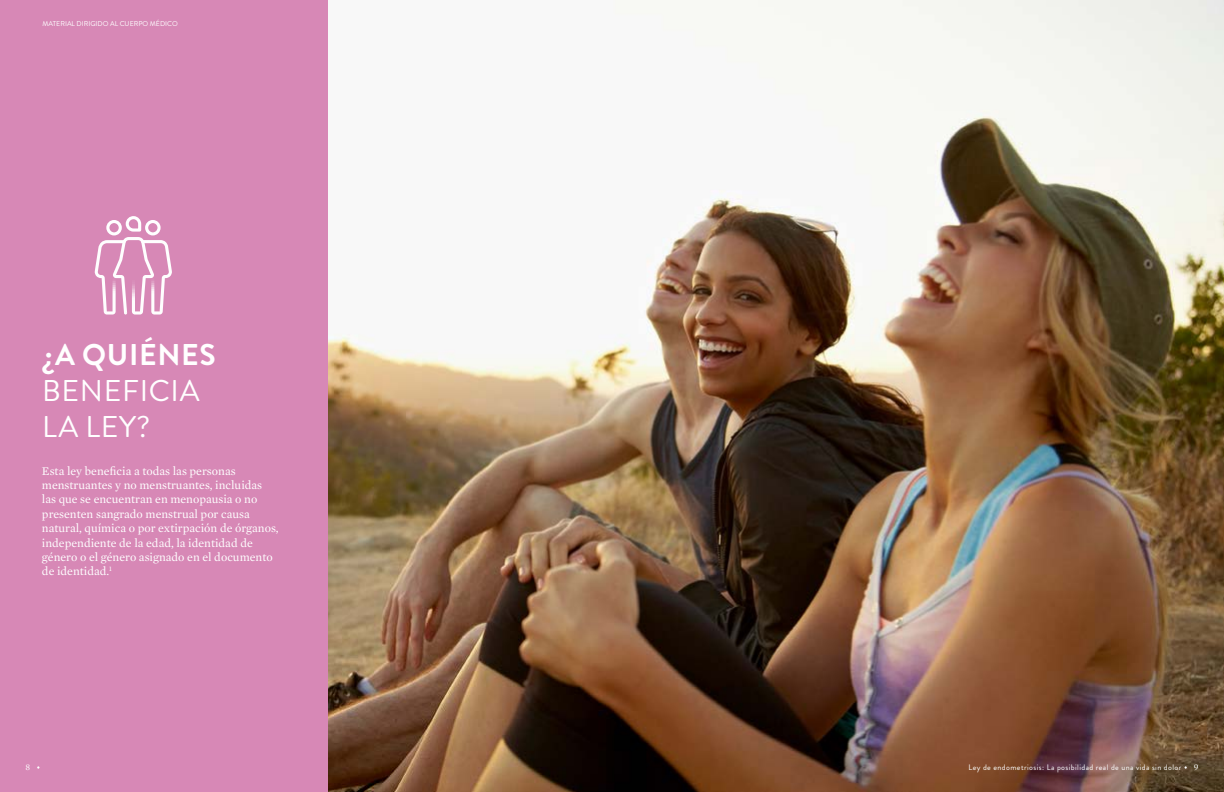
<style>
.page{position:relative;width:1224px;height:792px;background:#fff}
.page>*{position:absolute;margin:0;border:0;box-sizing:border-box;transform-origin:0 0}
.t1{font:30px/36px "Brandon Grotesque";letter-spacing:.02em;color:#fff}
.t2{font:700 30px "Brandon Grotesque";letter-spacing:.02em;color:#fff}
.t3{font:12px/14.4px "Mercury Text G1";color:#fff}
.t4{font:9px "Mercury Text G1 Roman SC";color:#fff}
.t5{font:8px "Brandon Grotesque";letter-spacing:.05em;color:#fff}
.t6{font:7px "Brandon Grotesque";color:#fff}
</style>
<div class="page">
<img style="left:327px;top:0;width:897px;height:792px">
<div style="left:0;top:0;width:327px;height:792px;background:#d788b6"></div>
<svg style="left:95px;top:216px;width:77px;height:99px"></svg>
<p class="t6" style="left:43px;top:19px;width:137px">MATERIAL DIRIGIDO AL CUERPO MÉDICO</p>
<h1 class="t2" style="left:42px;top:334px;width:175px">¿A QUIÉNES</h1>
<h1 class="t1" style="left:42px;top:373px;width:159px">BENEFICIA<br>LA LEY?</h1>
<p class="t3" style="left:42px;top:463px;width:238px">Esta ley beneficia a todas las personas menstruantes y no menstruantes, incluidas las que se encuentran en menopausia o no presenten sangrado menstrual por causa natural, química o por extirpación de órganos, independiente de la edad, la identidad de género o el género asignado en el documento de identidad.<sup>1</sup></p>
<p class="t4" style="left:25px;top:762px;width:6px">8</p>
<p class="t5" style="left:968px;top:762px;width:215px">Ley de endometriosis: La posibilidad real de una vida sin dolor</p>
<p class="t4" style="left:1194px;top:762px;width:6px">9</p>
</div>
